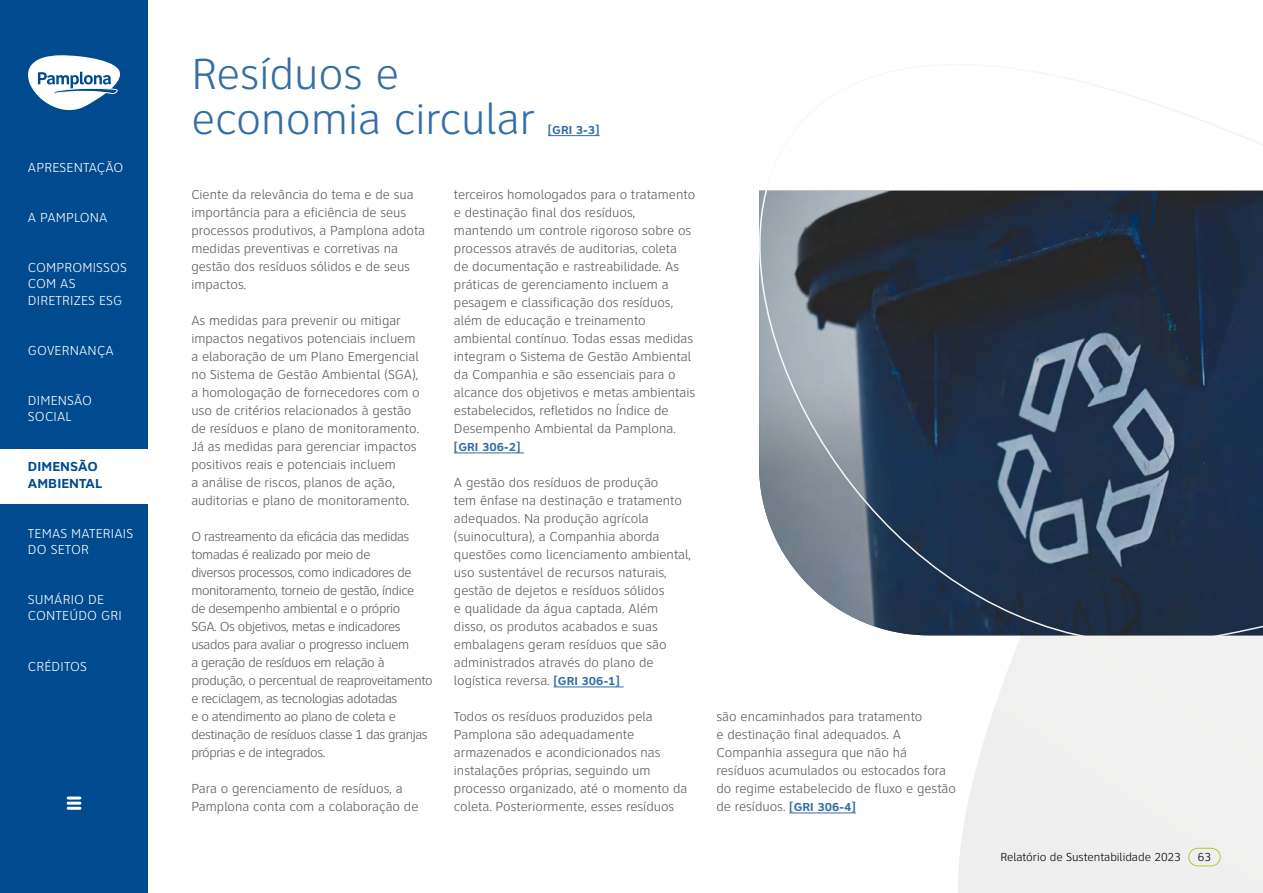
<style>
.page{position:relative;width:1263px;height:893px;background:#fff}
.page>*{position:absolute;margin:0;border:0;box-sizing:border-box;transform-origin:0 0}
.SubTitulo_1{font:300 45px/45px "Clearview ATT";color:#336ea5}
.BASE{font:300 13.5px/18px "Clearview ATT";color:#575756}
.BASE-2{font:300 13.5px/18px "Clearview ATT";letter-spacing:-.03em;color:#575756}
.t1{font:300 13.5px/16.2px "Clearview ATT";letter-spacing:.015em;color:#fff}
.t2{font:700 13.5px/16.2px "Clearview ATT";letter-spacing:.005em;color:#004a8f}
.t3{font:300 12px "Clearview ATT";color:#000}
.BASE-3{font:700 12px "Clearview ATT";color:#336ea5}
.SubTitulo_1-2{font:700 12px "Clearview ATT";color:#336ea5}
.s1{font-weight:700;font-size:12px;color:#336ea5}
</style>
<div class="page">
<div style="left:958px;top:685px;width:305px;height:208px;background:#f0f0ef"></div>
<hr style="left:548px;top:135px;width:52px;height:1px;background:#336ea5">
<hr style="left:454px;top:453px;width:70px;height:1px;background:#336ea5">
<hr style="left:553px;top:687px;width:71px;height:1px;background:#336ea5">
<hr style="left:789px;top:813px;width:67px;height:1px;background:#336ea5">
<svg style="left:759px;top:106px;width:504px;height:579px"></svg>
<div style="left:0;top:0;width:148px;height:893px;background:#004a8f"></div>
<svg style="left:28px;top:55px;width:92px;height:55px"></svg>
<div style="left:0;top:449px;width:148px;height:55px;background:#fff"></div>
<div style="left:1188px;top:848px;width:32px;height:18px;border:1px solid #a6ce38;border-radius:9px"></div>
<svg style="left:68px;top:796px;width:12px;height:14px"></svg>
<p class="t1" style="left:28px;top:159px;width:97px">APRESENTAÇÃO</p>
<p class="t1" style="left:28px;top:210px;width:81px">A PAMPLONA</p>
<p class="t1" style="left:28px;top:260px;width:100px">COMPROMISSOS<br>COM AS<br>DIRETRIZES ESG</p>
<p class="t1" style="left:28px;top:342px;width:87px">GOVERNANÇA</p>
<p class="t1" style="left:28px;top:393px;width:66px">DIMENSÃO<br>SOCIAL</p>
<p class="t2" style="left:28px;top:459px;width:76px">DIMENSÃO<br>AMBIENTAL</p>
<p class="t1" style="left:28px;top:525px;width:107px">TEMAS MATERIAIS<br>DO SETOR</p>
<p class="t1" style="left:28px;top:592px;width:95px">SUMÁRIO DE<br>CONTEÚDO GRI</p>
<p class="t1" style="left:28px;top:658px;width:61px">CRÉDITOS</p>
<p class="SubTitulo_1" style="left:191px;top:52px;width:345px">Resíduos e economia circular</p>
<p class="SubTitulo_1-2" style="left:548px;top:123px;width:53px">[GRI 3-3]</p>
<p class="BASE" style="left:191px;top:186px;width:235px">Ciente da relevância do tema e de sua importância para a eficiência de seus processos produtivos, a Pamplona adota medidas preventivas e corretivas na gestão dos resíduos sólidos e de seus impactos.</p>
<p class="BASE" style="left:191px;top:312px;width:230px">As medidas para prevenir ou mitigar impactos negativos potenciais incluem a elaboração de um Plano Emergencial no Sistema de Gestão Ambiental (SGA), a homologação de fornecedores com o uso de critérios relacionados à gestão de resíduos e plano de monitoramento.<br>Já as medidas para gerenciar impactos positivos reais e potenciais incluem<br>a análise de riscos, planos de ação, auditorias e plano de monitoramento.</p>
<p class="BASE-2" style="left:191px;top:528px;width:243px">O rastreamento da eficácia das medidas tomadas é realizado por meio de<br>diversos processos, como indicadores de monitoramento, torneio de gestão, índice<br>de desempenho ambiental e o próprio<br>SGA. Os objetivos, metas e indicadores usados para avaliar o progresso incluem<br>a geração de resíduos em relação à produção, o percentual de reaproveitamento e reciclagem, as tecnologias adotadas<br>e o atendimento ao plano de coleta e destinação de resíduos classe 1 das granjas próprias e de integrados.</p>
<p class="BASE" style="left:191px;top:780px;width:229px">Para o gerenciamento de resíduos, a<br>Pamplona conta com a colaboração de</p>
<p class="BASE" style="left:454px;top:186px;width:243px">terceiros homologados para o tratamento e destinação final dos resíduos, mantendo um controle rigoroso sobre os processos através de auditorias, coleta<br>de documentação e rastreabilidade. As práticas de gerenciamento incluem a pesagem e classificação dos resíduos, além de educação e treinamento ambiental contínuo. Todas essas medidas integram o Sistema de Gestão Ambiental da Companhia e são essenciais para o alcance dos objetivos e metas ambientais estabelecidos, refletidos no Índice de Desempenho Ambiental da Pamplona.</p>
<p class="BASE-3" style="left:454px;top:440px;width:68px">[GRI 306-2]</p>
<p class="BASE" style="left:454px;top:474px;width:239px">A gestão dos resíduos de produção<br>tem ênfase na destinação e tratamento adequados. Na produção agrícola (suinocultura), a Companhia aborda questões como licenciamento ambiental, uso sustentável de recursos naturais, gestão de dejetos e resíduos sólidos<br>e qualidade da água captada. Além disso, os produtos acabados e suas embalagens geram resíduos que são administrados através do plano de logística reversa. <span class="s1">[GRI 306-1]</span></p>
<p class="BASE" style="left:454px;top:708px;width:235px">Todos os resíduos produzidos pela Pamplona são adequadamente armazenados e acondicionados nas instalações próprias, seguindo um processo organizado, até o momento da coleta. Posteriormente, esses resíduos</p>
<p class="BASE" style="left:716px;top:708px;width:241px">são encaminhados para tratamento<br>e destinação final adequados. A Companhia assegura que não há resíduos acumulados ou estocados fora do regime estabelecido de fluxo e gestão de resíduos. <span class="s1">[GRI 306-4]</span></p>
<p class="t3" style="left:1000px;top:850px;width:182px">Relatório de Sustentabilidade 2023</p>
<p class="t3" style="left:1198px;top:850px;width:15px">63</p>
</div>
